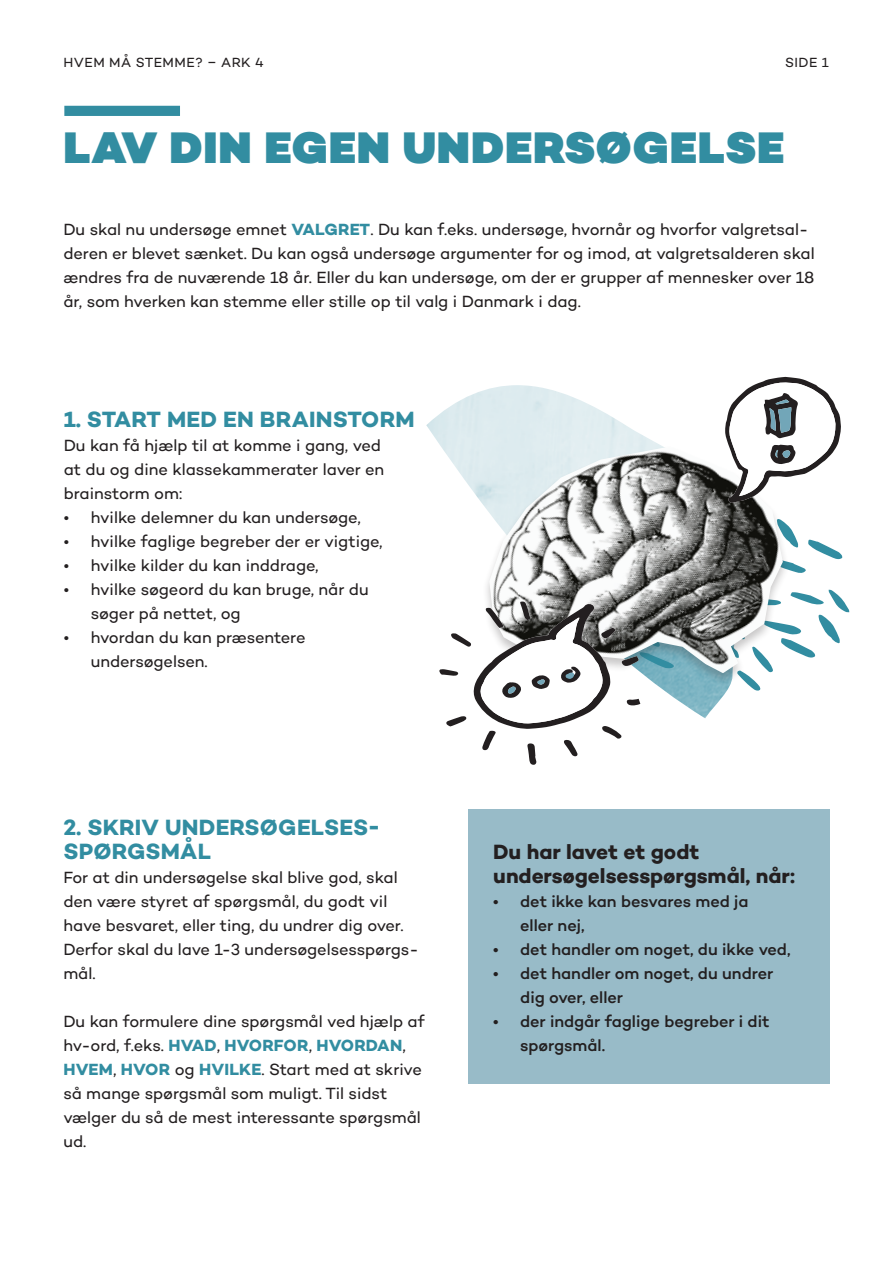
<style>
.page{position:relative;width:893px;height:1263px;background:#fff}
.page>*{position:absolute;margin:0;border:0;box-sizing:border-box;transform-origin:0 0}
.t1{font:900 45px "Campton";letter-spacing:.02em;color:#328da1}
.t2{font:700 22.5px/24px "Campton";letter-spacing:.01em;color:#328da1}
.t3{font:700 21px "Campton";letter-spacing:-.005em;color:#231f20}
.t4{font:16.5px/24px "Campton";letter-spacing:-.005em;color:#231f20}
.t5{font:500 16.5px/24px "Campton";letter-spacing:-.005em;color:#231f20}
.t6{font:13.5px "Campton";letter-spacing:.035em;color:#231f20}
.s1{font-weight:700;color:#328da1}
</style>
<div class="page">
<div style="left:64px;top:106px;width:116px;height:10px;background:#328da1"></div>
<div style="left:468px;top:809px;width:361px;height:274px;background:#98bbc8"></div>
<svg style="left:439px;top:377px;width:410px;height:388px"></svg>
<p class="t6" style="left:63px;top:53px;width:202px">HVEM MÅ STEMME? – ARK 4</p>
<p class="t6" style="left:785px;top:53px;width:45px">SIDE 1</p>
<p class="t1" style="left:64px;top:118px;width:722px">LAV DIN EGEN UNDERSØGELSE</p>
<p class="t4" style="left:63px;top:217px;width:753px">Du skal nu undersøge emnet <span class="s1">VALGRET</span>. Du kan f.eks. undersøge, hvornår og hvorfor valgretsal&shy;deren er blevet sænket. Du kan også undersøge argumenter for og imod, at valgretsalderen skal ændres fra de nuværende 18 år. Eller du kan undersøge, om der er grupper af mennesker over 18 år, som hverken kan stemme eller stille op til valg i Danmark i dag.</p>
<p class="t2" style="left:64px;top:406px;width:352px">1. START MED EN BRAINSTORM</p>
<p class="t4" style="left:64px;top:433px;width:322px">Du kan få hjælp til at komme i gang, ved at du og dine klassekammerater laver en brainstorm om:</p>
<p class="t4" style="left:64px;top:505px;width:298px">• hvilke delemner du kan undersøge,</p>
<p class="t4" style="left:64px;top:529px;width:320px">• hvilke faglige begreber der er vigtige,</p>
<p class="t4" style="left:64px;top:553px;width:256px">• hvilke kilder du kan inddrage,</p>
<p class="t4" style="left:91px;top:577px;width:279px;text-indent:-27px">• hvilke søgeord du kan bruge, når du søger på nettet, og</p>
<p class="t4" style="left:91px;top:625px;width:216px;text-indent:-27px">• hvordan du kan præsentere undersøgelsen.</p>
<p class="t2" style="left:63px;top:814px;width:318px">2. SKRIV UNDERSØGELSES-<br>SPØRGSMÅL</p>
<p class="t4" style="left:63px;top:865px;width:357px">For at din undersøgelse skal blive god, skal den være styret af spørgsmål, du godt vil have besvaret, eller ting, du undrer dig over.<br>Derfor skal du lave 1-3 undersøgelsesspørgs&shy;mål.</p>
<p class="t4" style="left:63px;top:1009px;width:363px">Du kan formulere dine spørgsmål ved hjælp af hv-ord, f.eks. <span class="s1">HVAD</span>, <span class="s1">HVORFOR</span>, <span class="s1">HVORDAN</span>, <span class="s1">HVEM</span>, <span class="s1">HVOR</span> og <span class="s1">HVILKE</span>. Start med at skrive så mange spørgsmål som muligt. Til sidst vælger du så de mest interessante spørgsmål ud.</p>
<p class="t3" style="left:493px;top:838px;width:208px">Du har lavet et godt</p>
<p class="t3" style="left:493px;top:862px;width:303px">undersøgelsesspørgsmål, når:</p>
<p class="t5" style="left:520px;top:889px;width:230px;text-indent:-27px">• det ikke kan besvares med ja eller nej,</p>
<p class="t5" style="left:493px;top:937px;width:299px">• det handler om noget, du ikke ved,</p>
<p class="t5" style="left:520px;top:961px;width:255px;text-indent:-27px">• det handler om noget, du undrer dig over, eller</p>
<p class="t5" style="left:520px;top:1009px;width:251px;text-indent:-27px">• der indgår faglige begreber i dit spørgsmål.</p>
</div>
